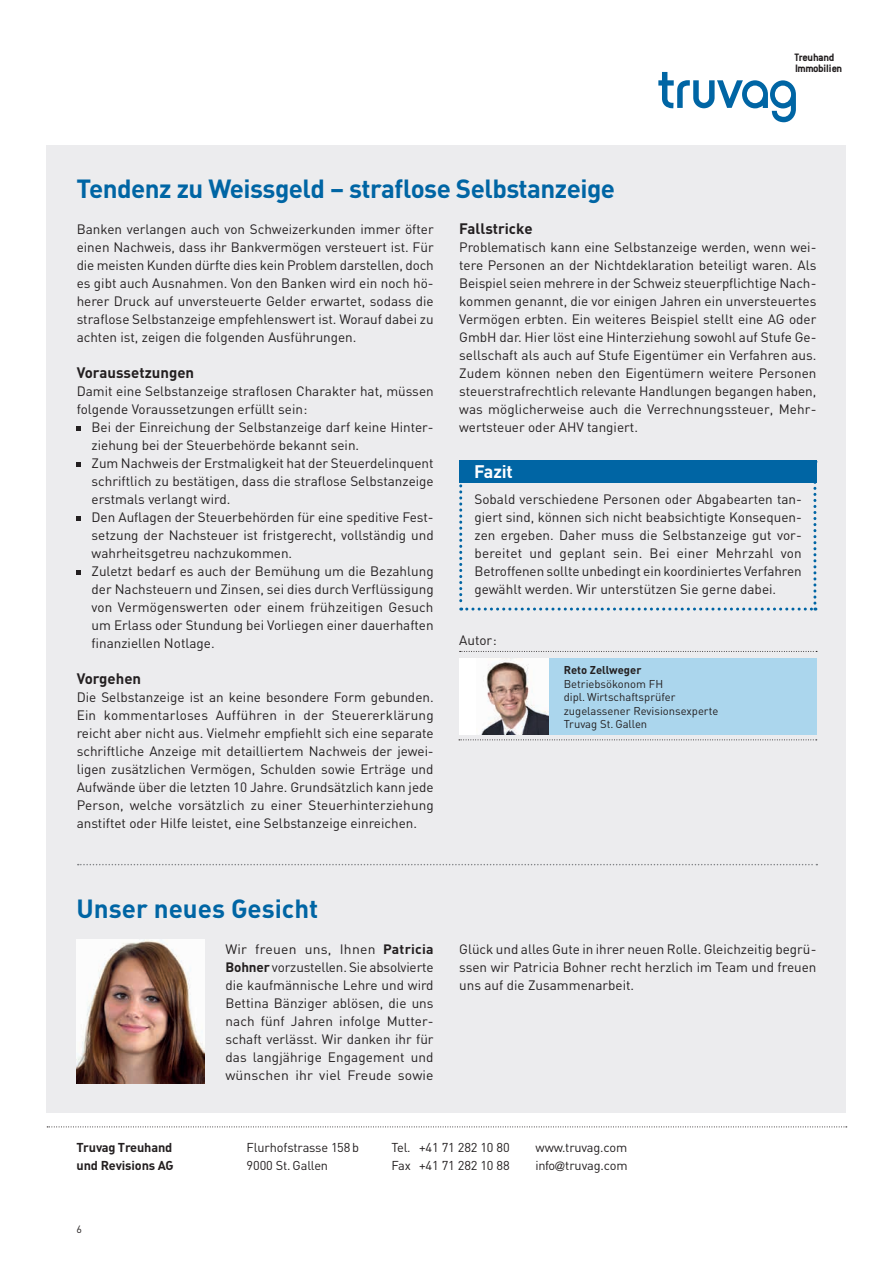
<style>
.page{position:relative;width:893px;height:1263px;background:#fff}
.page>*{position:absolute;margin:0;border:0;box-sizing:border-box;transform-origin:0 0}
.t1{font:700 25.95px "DIN";letter-spacing:-.02em;color:#0065a4}
.t2{font:700 25.95px "DIN";color:#0065a4}
.t3{font:700 18px "DIN";letter-spacing:-.01em;color:#fff}
.t4{font:700 15px "DIN";color:#231f20}
.t5{font:13.5px/18px "DIN";color:#231f20;text-align:justify}
.t6{font:12.75px "DIN";letter-spacing:-.01em;color:#231f20}
.t7{font:700 12.75px "DIN";letter-spacing:-.01em;color:#231f20}
.t8{font:700 11.85px "Conduit ITC";letter-spacing:-.035em;color:#231f20}
.t9{font:11.25px "DIN";color:#231f20}
.t10{font:700 11.25px "DIN";color:#231f20}
.t11{font:10.5px "DIN";color:#231f20}
.s1{font-weight:700}
</style>
<div class="page">
<div style="left:47px;top:145px;width:799px;height:967px;background:#ececee"></div>
<svg style="left:78px;top:864px;width:739px;height:1px"></svg>
<svg style="left:658px;top:72px;width:138px;height:50px"></svg>
<svg style="left:77px;top:426px;width:4px;height:4px"></svg>
<svg style="left:77px;top:462px;width:4px;height:4px"></svg>
<svg style="left:77px;top:516px;width:4px;height:4px"></svg>
<svg style="left:77px;top:570px;width:4px;height:4px"></svg>
<svg style="left:47px;top:1126px;width:800px;height:1px"></svg>
<svg style="left:459px;top:483px;width:357px;height:127px"></svg>
<div style="left:459px;top:460px;width:357px;height:23px;background:#0065a4"></div>
<svg style="left:460px;top:651px;width:357px;height:1px"></svg>
<div style="left:549px;top:658px;width:267px;height:76px;background:#abd6ed"></div>
<svg style="left:459px;top:739px;width:358px;height:1px"></svg>
<div style="left:459px;top:658px;width:90px;height:76px;background:#fff"></div>
<img style="left:481px;top:658px;width:68px;height:76px">
<img style="left:77px;top:939px;width:127px;height:144px">
<p class="t8" style="left:794px;top:50px;width:41px">Treuhand</p>
<p class="t8" style="left:795px;top:61px;width:49px">Immobilien</p>
<p class="t1" style="left:77px;top:172px;width:540px">Tendenz zu Weissgeld – straflose Selbstanzeige</p>
<p class="t5" style="left:77px;top:220px;width:359px">Banken verlangen auch von Schweizerkunden immer öfter einen Nachweis, dass ihr Bankvermögen versteuert ist. Für die meisten Kunden dürfte dies kein Problem darstellen, doch es gibt auch Ausnahmen. Von den Banken wird ein noch hö&shy;herer Druck auf unversteuerte Gelder erwartet, sodass die straflose Selbstanzeige empfehlenswert ist. Worauf dabei zu achten ist, zeigen die folgenden Ausführungen.</p>
<p class="t4" style="left:77px;top:363px;width:119px">Voraussetzungen</p>
<p class="t5" style="left:77px;top:382px;width:359px">Damit eine Selbstanzeige straflosen Charakter hat, müssen folgende Voraussetzungen erfüllt sein:</p>
<p class="t5" style="left:92px;top:418px;width:344px">Bei der Einreichung der Selbstanzeige darf keine Hinter&shy;ziehung bei der Steuerbehörde bekannt sein.</p>
<p class="t5" style="left:92px;top:454px;width:344px">Zum Nachweis der Erstmaligkeit hat der Steuerdelinquent schriftlich zu bestätigen, dass die straflose Selbstanzeige erstmals verlangt wird.</p>
<p class="t5" style="left:92px;top:508px;width:344px">Den Auflagen der Steuerbehörden für eine speditive Fest&shy;setzung der Nachsteuer ist fristgerecht, vollständig und wahrheitsgetreu nachzukommen.</p>
<p class="t5" style="left:92px;top:562px;width:344px">Zuletzt bedarf es auch der Bemühung um die Bezahlung der Nachsteuern und Zinsen, sei dies durch Verflüssigung von Vermögenswerten oder einem frühzeitigen Gesuch um Erlass oder Stundung bei Vorliegen einer dauerhaften finanziellen Notlage.</p>
<p class="t4" style="left:77px;top:669px;width:66px">Vorgehen</p>
<p class="t5" style="left:77px;top:688px;width:359px">Die Selbstanzeige ist an keine besondere Form gebunden.<br>Ein kommentarloses Aufführen in der Steuererklärung reicht aber nicht aus. Vielmehr empfiehlt sich eine separate schriftliche Anzeige mit detailliertem Nachweis der jewei&shy;ligen zusätzlichen Vermögen, Schulden sowie Erträge und Aufwände über die letzten 10 Jahre. Grundsätzlich kann jede Person, welche vorsätzlich zu einer Steuerhinterziehung anstiftet oder Hilfe leistet, eine Selbstanzeige einreichen.</p>
<p class="t4" style="left:459px;top:219px;width:75px">Fallstricke</p>
<p class="t5" style="left:459px;top:238px;width:359px">Problematisch kann eine Selbstanzeige werden, wenn wei&shy;tere Personen an der Nichtdeklaration beteiligt waren. Als Beispiel seien mehrere in der Schweiz steuerpflichtige Nach&shy;kommen genannt, die vor einigen Jahren ein unversteuertes Vermögen erbten. Ein weiteres Beispiel stellt eine AG oder GmbH dar. Hier löst eine Hinterziehung sowohl auf Stufe Ge&shy;sellschaft als auch auf Stufe Eigentümer ein Verfahren aus.<br>Zudem können neben den Eigentümern weitere Personen steuerstrafrechtlich relevante Handlungen begangen haben, was möglicherweise auch die Verrechnungssteuer, Mehr&shy;wertsteuer oder AHV tangiert.</p>
<p class="t3" style="left:474px;top:460px;width:40px">Fazit</p>
<p class="t5" style="left:474px;top:490px;width:329px;text-align:left">Sobald verschiedene Personen oder Abgabearten tan&shy;giert sind, können sich nicht beabsichtigte Konsequen&shy;zen ergeben. Daher muss die Selbstanzeige gut vor&shy;bereitet und geplant sein. Bei einer Mehrzahl von Betroffenen sollte unbedingt ein koordiniertes Verfahren gewählt werden. Wir unterstützen Sie gerne dabei.</p>
<p class="t5" style="left:459px;top:631px;width:39px">Autor:</p>
<p class="t10" style="left:564px;top:663px;width:79px">Reto Zellweger</p>
<p class="t9" style="left:564px;top:677px;width:101px">Betriebsökonom FH</p>
<p class="t9" style="left:564px;top:690px;width:113px">dipl. Wirtschaftsprüfer</p>
<p class="t9" style="left:564px;top:704px;width:156px">zugelassener Revisionsexperte</p>
<p class="t9" style="left:564px;top:717px;width:85px">Truvag St. Gallen</p>
<p class="t2" style="left:77px;top:892px;width:243px">Unser neues Gesicht</p>
<p class="t7" style="left:77px;top:1139px;width:97px">Truvag Treuhand</p>
<p class="t7" style="left:77px;top:1157px;width:99px">und Revisions AG</p>
<p class="t11" style="left:77px;top:1223px;width:7px">6</p>
<p class="t5" style="left:225px;top:940px;width:210px">Wir freuen uns, Ihnen <span class="s1">Patricia Bohner</span> vorzustellen. Sie absolvierte die kaufmännische Lehre und wird Bettina Bänziger ablösen, die uns nach fünf Jahren infolge Mutter&shy;schaft verlässt. Wir danken ihr für das langjährige Engagement und wünschen ihr viel Freude sowie</p>
<p class="t5" style="left:459px;top:940px;width:359px">Glück und alles Gute in ihrer neuen Rolle. Gleichzeitig begrü&shy;ssen wir Patricia Bohner recht herzlich im Team und freuen uns auf die Zusammenarbeit.</p>
<p class="t6" style="left:247px;top:1140px;width:114px">Flurhofstrasse 158 b</p>
<p class="t6" style="left:247px;top:1158px;width:83px">9000 St. Gallen</p>
<p class="t6" style="left:391px;top:1140px;width:120px">Tel. +41 71 282 10 80</p>
<p class="t6" style="left:391px;top:1158px;width:120px">Fax +41 71 282 10 88</p>
<p class="t6" style="left:536px;top:1140px;width:93px">www.truvag.com</p>
<p class="t6" style="left:536px;top:1158px;width:93px">info<sub>@</sub>truvag.com</p>
</div>
